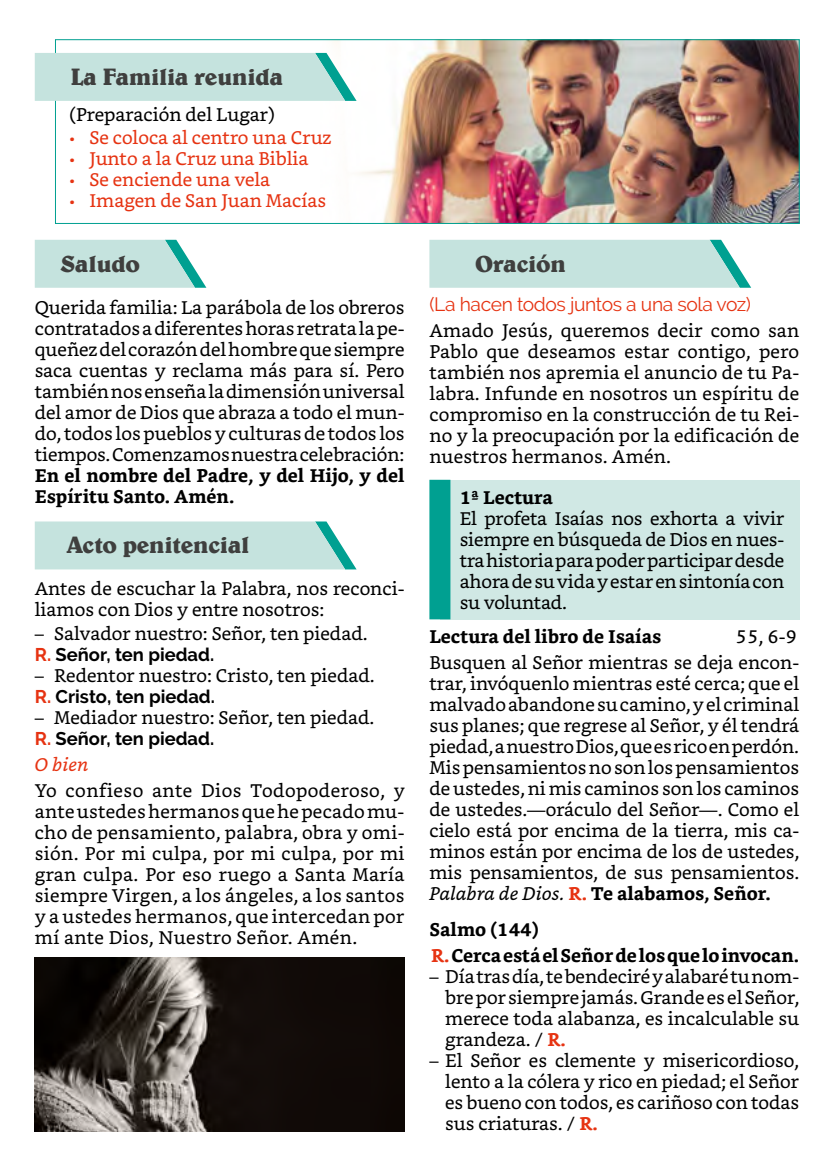
<style>
.page{position:relative;width:834px;height:1166px;background:#fff}
.page>*{position:absolute;margin:0;border:0;box-sizing:border-box;transform-origin:0 0}
.t1{font:700 23.8px "Belwe BT";letter-spacing:-.02em;color:#3f3f3e}
.t2{font:19.25px "Raleway";letter-spacing:-.02em;color:#e63312}
.t3{font:18.38px/21px "Bookerly";color:#000;text-align:justify}
.t4{font:700 18.38px/21px "Bookerly";color:#000}
.t5{font:18.38px "Bookerly";color:#e63312}
.t6{font:700 18.38px "Raleway";color:#000}
.t7{font:italic 18.38px "Bookerly";color:#e63312}
.s1{color:#e63312}
.s2{font-style:italic}
.s3{font-weight:700;color:#e63312}
.s4{font-weight:700}
</style>
<div class="page">
<img style="left:320px;top:41px;width:477px;height:181px">
<div style="left:55px;top:39px;width:744px;height:185px;border:1px solid #00a091"></div>
<svg style="left:35px;top:240px;width:171px;height:48px;background:#bde1db"></svg>
<svg style="left:35px;top:521px;width:321px;height:48px;background:#c1e2dd"></svg>
<svg style="left:429px;top:240px;width:322px;height:48px;background:#c1e2dd"></svg>
<div style="left:440px;top:480px;width:359px;height:139px;background:#d0e8e4"></div>
<div style="left:429px;top:480px;width:21px;height:139px;background:#00a091"></div>
<svg style="left:35px;top:53px;width:321px;height:48px;background:#c0e1dc"></svg>
<img style="left:35px;top:957px;width:369px;height:174px">
<p class="t1" style="left:70px;top:61px;width:214px">La Familia reunida</p>
<p class="t3" style="left:69px;top:104px;width:207px">(Preparación del Lugar)</p>
<p class="t5" style="left:69px;top:127px;width:264px">• Se coloca al centro una Cruz</p>
<p class="t5" style="left:69px;top:148px;width:240px">• Junto a la Cruz una Biblia</p>
<p class="t5" style="left:69px;top:169px;width:202px">• Se enciende una vela</p>
<p class="t5" style="left:69px;top:190px;width:258px">• Imagen de San Juan Macías</p>
<p class="t1" style="left:61px;top:248px;width:81px">Saludo</p>
<p class="t3" style="left:35px;top:297px;width:371px">Querida familia: La parábola de los obreros contratados a diferentes horas retrata la pe&shy;queñez del corazón del hombre que siempre saca cuentas y reclama más para sí. Pero también nos enseña la dimensión universal del amor de Dios que abraza a todo el mun&shy;do, todos los pueblos y culturas de todos los tiempos. Comenzamos nuestra celebración:</p>
<p class="t4" style="left:35px;top:465px;width:371px">En el nombre del Padre, y del Hijo, y del<br>Espíritu Santo. Amén.</p>
<p class="t1" style="left:67px;top:530px;width:184px">Acto penitencial</p>
<p class="t3" style="left:35px;top:578px;width:371px">Antes de escuchar la Palabra, nos reconci&shy;liamos con Dios y entre nosotros:</p>
<p class="t3" style="left:35px;top:623px;width:334px">– Salvador nuestro: Señor, ten piedad.</p>
<p class="t6" style="left:35px;top:644px;width:181px"><span class="s1">R.</span> Señor, ten piedad.</p>
<p class="t3" style="left:35px;top:665px;width:341px">– Redentor nuestro: Cristo, ten piedad.</p>
<p class="t6" style="left:35px;top:686px;width:181px"><span class="s1">R.</span> Cristo, ten piedad.</p>
<p class="t3" style="left:35px;top:707px;width:341px">– Mediador nuestro: Señor, ten piedad.</p>
<p class="t6" style="left:35px;top:728px;width:181px"><span class="s1">R.</span> Señor, ten piedad.</p>
<p class="t7" style="left:35px;top:754px;width:55px">O bien</p>
<p class="t3" style="left:35px;top:780px;width:371px">Yo confieso ante Dios Todopoderoso, y ante ustedes hermanos que he pecado mu&shy;cho de pensamiento, palabra, obra y omi&shy;sión. Por mi culpa, por mi culpa, por mi gran culpa. Por eso ruego a Santa María siempre Virgen, a los ángeles, a los santos y a ustedes hermanos, que intercedan por mí ante Dios, Nuestro Señor. Amén.</p>
<p class="t1" style="left:475px;top:248px;width:92px">Oración</p>
<p class="t2" style="left:429px;top:293px;width:323px">(La hacen todos juntos a una sola voz)</p>
<p class="t3" style="left:429px;top:320px;width:371px">Amado Jesús, queremos decir como san Pablo que deseamos estar contigo, pero también nos apremia el anuncio de tu Pa&shy;labra. Infunde en nosotros un espíritu de compromiso en la construcción de tu Rei&shy;no y la preocupación por la edificación de nuestros hermanos. Amén.</p>
<p class="t4" style="left:459px;top:487px;width:94px">1ª Lectura</p>
<p class="t3" style="left:459px;top:508px;width:326px">El profeta Isaías nos exhorta a vivir siempre en búsqueda de Dios en nues&shy;tra historia para poder participar desde ahora de su vida y estar en sintonía con su voluntad.</p>
<p class="t4" style="left:429px;top:626px;width:233px">Lectura del libro de Isaías</p>
<p class="t3" style="left:429px;top:624px;width:371px;line-height:25.9px;text-align:right">55, 6-9<br>Busquen al Señor mientras se deja encon-</p>
<p class="t3" style="left:429px;top:673px;width:371px">trar, invóquenlo mientras esté cerca; que el malvado abandone su camino, y el criminal sus planes; que regrese al Señor, y él tendrá piedad, a nuestro Dios, que es rico en perdón.<br>Mis pensamientos no son los pensamientos de ustedes, ni mis caminos son los caminos de ustedes.—oráculo del Señor—. Como el cielo está por encima de la tierra, mis ca&shy;minos están por encima de los de ustedes, mis pensamientos, de sus pensamientos.<br><span class="s2">Palabra de Dios.</span> <span class="s3">R.</span> <span class="s4">Te alabamos, Señor.</span></p>
<p class="t4" style="left:429px;top:917px;width:371px;line-height:25.9px">Salmo (144)<br><span class="s1">R.</span> Cerca está el Señor de los que lo invocan.</p>
<p class="t3" style="left:445px;top:966px;width:355px;text-indent:-16px">– Día tras día, te bendeciré y alabaré tu nom&shy;bre por siempre jamás. Grande es el Señor, merece toda alabanza, es incalculable su grandeza. / <span class="s3">R.</span></p>
<p class="t3" style="left:445px;top:1050px;width:355px;text-indent:-16px">– El Señor es clemente y misericordioso, lento a la cólera y rico en piedad; el Señor es bueno con todos, es cariñoso con todas sus criaturas. / <span class="s3">R.</span></p>
</div>
